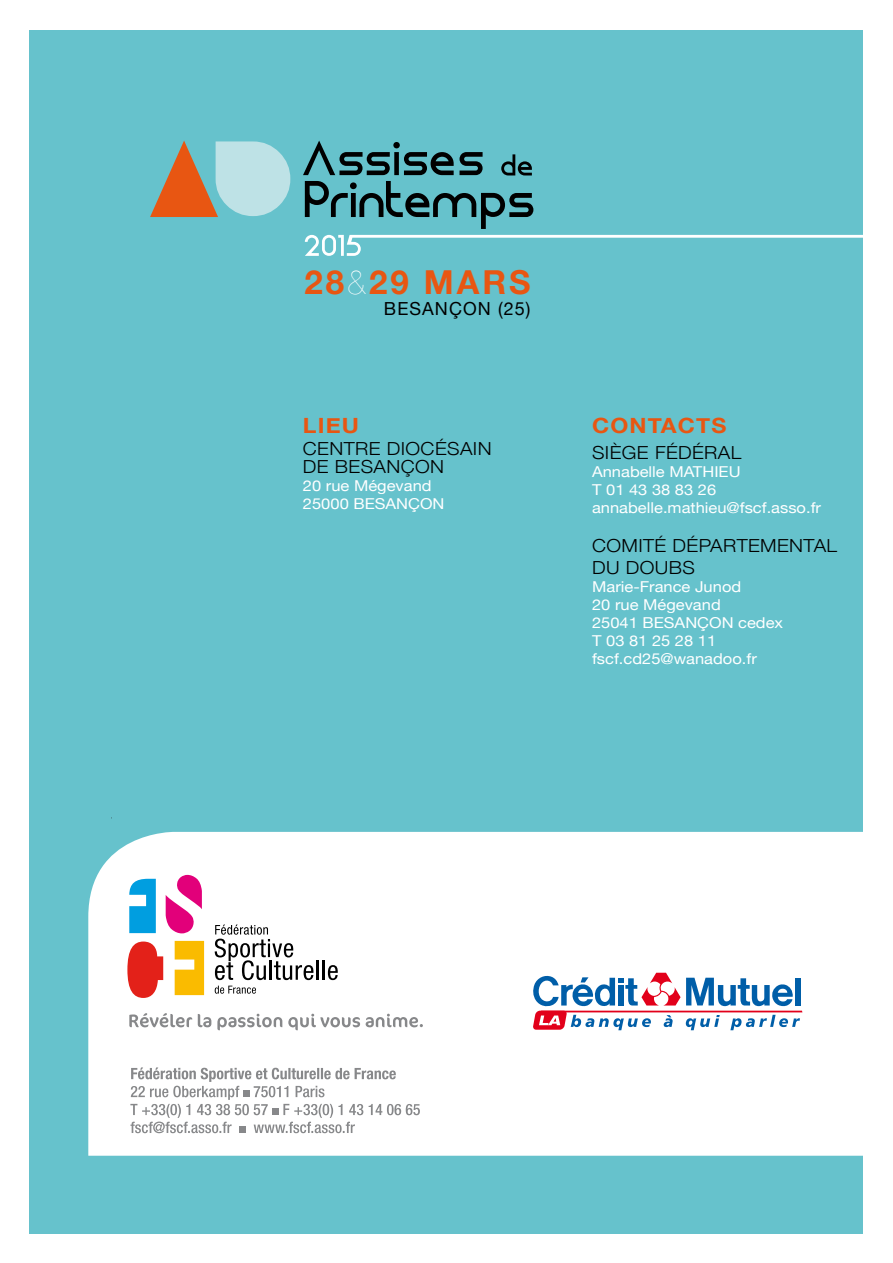
<style>
.page{position:relative;width:893px;height:1263px;background:#fff}
.page>*{position:absolute;margin:0;border:0;box-sizing:border-box;transform-origin:0 0}
.t1{font:700 33px "Helvetica Neue";letter-spacing:.09em;color:#e85612}
.t2{font:700 21px "Helvetica Neue";letter-spacing:.05em;color:#e85612;scale:1.1 1}
.t3{font:300 18px/18px "Helvetica Neue";letter-spacing:.02em;color:#000;scale:1.1 1}
.t4{font:18px "Helvetica Neue";letter-spacing:.06em;color:#000}
.t5{font:15px/18px "Helvetica Neue";color:#fff;scale:1.1 1}
.s1{font-weight:200;color:#fff}
</style>
<div class="page">
<div style="left:30px;top:30px;width:833px;height:1203px;background:#66c2cc"></div>
<div style="left:88px;top:832px;width:775px;height:324px;background:#fff"></div>
<svg style="left:130px;top:1067px;width:290px;height:66px;background:#e5e5e6"></svg>
<div style="left:272px;top:1108px;width:7px;height:6px;background:#87888a"></div>
<div style="left:239px;top:1126px;width:7px;height:6px;background:#87888a"></div>
<svg style="left:129px;top:1013px;width:63px;height:14px"></svg>
<svg style="left:198px;top:1014px;width:13px;height:13px"></svg>
<svg style="left:217px;top:1014px;width:65px;height:16px"></svg>
<svg style="left:288px;top:1014px;width:72px;height:16px"></svg>
<svg style="left:366px;top:1014px;width:57px;height:13px"></svg>
<svg style="left:127px;top:941px;width:36px;height:57px;background:#e9534c"></svg>
<svg style="left:166px;top:875px;width:36px;height:58px;background:#ee6eb3"></svg>
<svg style="left:129px;top:879px;width:27px;height:54px"></svg>
<svg style="left:175px;top:941px;width:29px;height:54px;background:#fac31f"></svg>
<svg style="left:215px;top:986px;width:41px;height:8px"></svg>
<svg style="left:215px;top:924px;width:123px;height:56px;background:#c9c9c9"></svg>
<svg style="left:303px;top:141px;width:151px;height:34px"></svg>
<svg style="left:460px;top:152px;width:23px;height:23px"></svg>
<svg style="left:501px;top:154px;width:31px;height:21px"></svg>
<svg style="left:305px;top:181px;width:228px;height:48px"></svg>
<svg style="left:150px;top:141px;width:140px;height:76px"></svg>
<svg style="left:305px;top:235px;width:558px;height:21px"></svg>
<svg style="left:532px;top:973px;width:270px;height:57px;background:#bbbfd4"></svg>
<h1 class="t1" style="left:305px;top:261px;width:228px">28<span class="s1">&amp;</span>29 MARS</h1>
<p class="t4" style="left:384px;top:298px;width:148px">BESANÇON (25)</p>
<h2 class="t2" style="left:303px;top:412px;width:50px">LIEU</h2>
<p class="t3" style="left:303px;top:439px;width:173px">CENTRE DIOCÉSAIN<br>DE BESANÇON</p>
<p class="t5" style="left:303px;top:477px;width:130px">20 rue Mégevand<br>25000 BESANÇON</p>
<h2 class="t2" style="left:592px;top:412px;width:124px">CONTACTS</h2>
<p class="t3" style="left:592px;top:443px;width:137px">SIÈGE FÉDÉRAL</p>
<p class="t5" style="left:592px;top:462px;width:210px">Annabelle MATHIEU<br>T 01 43 38 83 26 annabelle.mathieu@fscf.asso.fr</p>
<p class="t3" style="left:592px;top:536px;width:15px">COM</p>
<p class="t3" style="left:638px;top:536px;width:67px">ITÉ DÉPART</p>
<p class="t3" style="left:748px;top:536px;width:82px">EMENTAL</p>
<p class="t3" style="left:592px;top:558px;width:95px">DU DOUBS</p>
<p class="t5" style="left:592px;top:577px;width:175px">Marie-France Junod<br>20 rue Mégevand<br>25041 BESANÇON cedex<br>T 03 81 25 28 11 fscf.cd25@wanadoo.fr</p>
</div>
